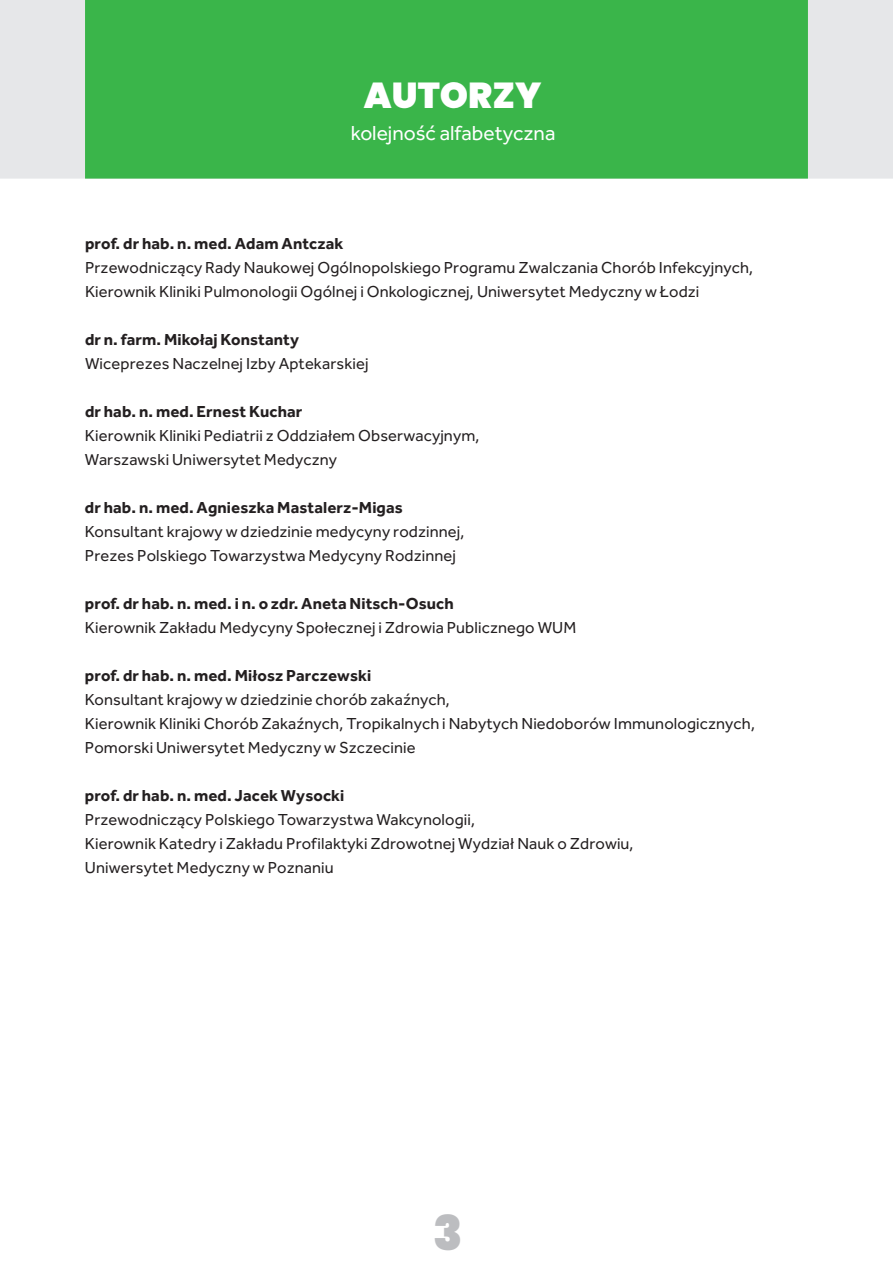
<style>
.page{position:relative;width:893px;height:1263px;background:#fff}
.page>*{position:absolute;margin:0;border:0;box-sizing:border-box;transform-origin:0 0}
.t1{font:900 48px "Poppins";color:#bcbdc0}
.t2{font:900 36px "Poppins";color:#fff}
.t3{font:21px "Effra Trial";color:#fff}
.t4{font:16.5px/24px "Effra Trial";letter-spacing:.01em;color:#231f20}
.t5{font:700 16.5px "Effra Trial";letter-spacing:.01em;color:#231f20}
</style>
<div class="page">
<div style="left:0;top:0;width:893px;height:179px;background:#e6e7e9"></div>
<div style="left:85px;top:0;width:723px;height:179px;background:#3ab54a"></div>
<h2 class="t2" style="left:364px;top:70px;width:179px">AUTORZY</h2>
<p class="t3" style="left:351px;top:126px;width:206px">kolejność alfabetyczna</p>
<p class="t5" style="left:85px;top:238px;width:260px">prof. dr hab. n. med. Adam Antczak</p>
<p class="t4" style="left:85px;top:257px;width:670px">Przewodniczący Rady Naukowej Ogólnopolskiego Programu Zwalczania Chorób Infekcyjnych,<br>Kierownik Kliniki Pulmonologii Ogólnej i Onkologicznej, Uniwersytet Medyczny w Łodzi</p>
<p class="t5" style="left:85px;top:334px;width:215px">dr n. farm. Mikołaj Konstanty</p>
<p class="t4" style="left:85px;top:353px;width:285px">Wiceprezes Naczelnej Izby Aptekarskiej</p>
<p class="t5" style="left:85px;top:406px;width:219px">dr hab. n. med. Ernest Kuchar</p>
<p class="t4" style="left:85px;top:425px;width:396px">Kierownik Kliniki Pediatrii z Oddziałem Obserwacyjnym,<br>Warszawski Uniwersytet Medyczny</p>
<p class="t5" style="left:85px;top:502px;width:319px">dr hab. n. med. Agnieszka Mastalerz-Migas</p>
<p class="t4" style="left:85px;top:521px;width:381px">Konsultant krajowy w dziedzinie medycyny rodzinnej,<br>Prezes Polskiego Towarzystwa Medycyny Rodzinnej</p>
<p class="t5" style="left:85px;top:598px;width:370px">prof. dr hab. n. med. i n. o zdr. Aneta Nitsch-Osuch</p>
<p class="t4" style="left:85px;top:617px;width:493px">Kierownik Zakładu Medycyny Społecznej i Zdrowia Publicznego WUM</p>
<p class="t5" style="left:85px;top:670px;width:288px">prof. dr hab. n. med. Miłosz Parczewski</p>
<p class="t4" style="left:85px;top:689px;width:672px">Konsultant krajowy w dziedzinie chorób zakaźnych,<br>Kierownik Kliniki Chorób Zakaźnych, Tropikalnych i Nabytych Niedoborów Immunologicznych,<br>Pomorski Uniwersytet Medyczny w Szczecinie</p>
<p class="t5" style="left:85px;top:790px;width:261px">prof. dr hab. n. med. Jacek Wysocki</p>
<p class="t4" style="left:85px;top:809px;width:550px">Przewodniczący Polskiego Towarzystwa Wakcynologii,<br>Kierownik Katedry i Zakładu Profilaktyki Zdrowotnej Wydział Nauk o Zdrowiu,<br>Uniwersytet Medyczny w Poznaniu</p>
<h1 class="t1" style="left:433px;top:1200px;width:31px">3</h1>
</div>
